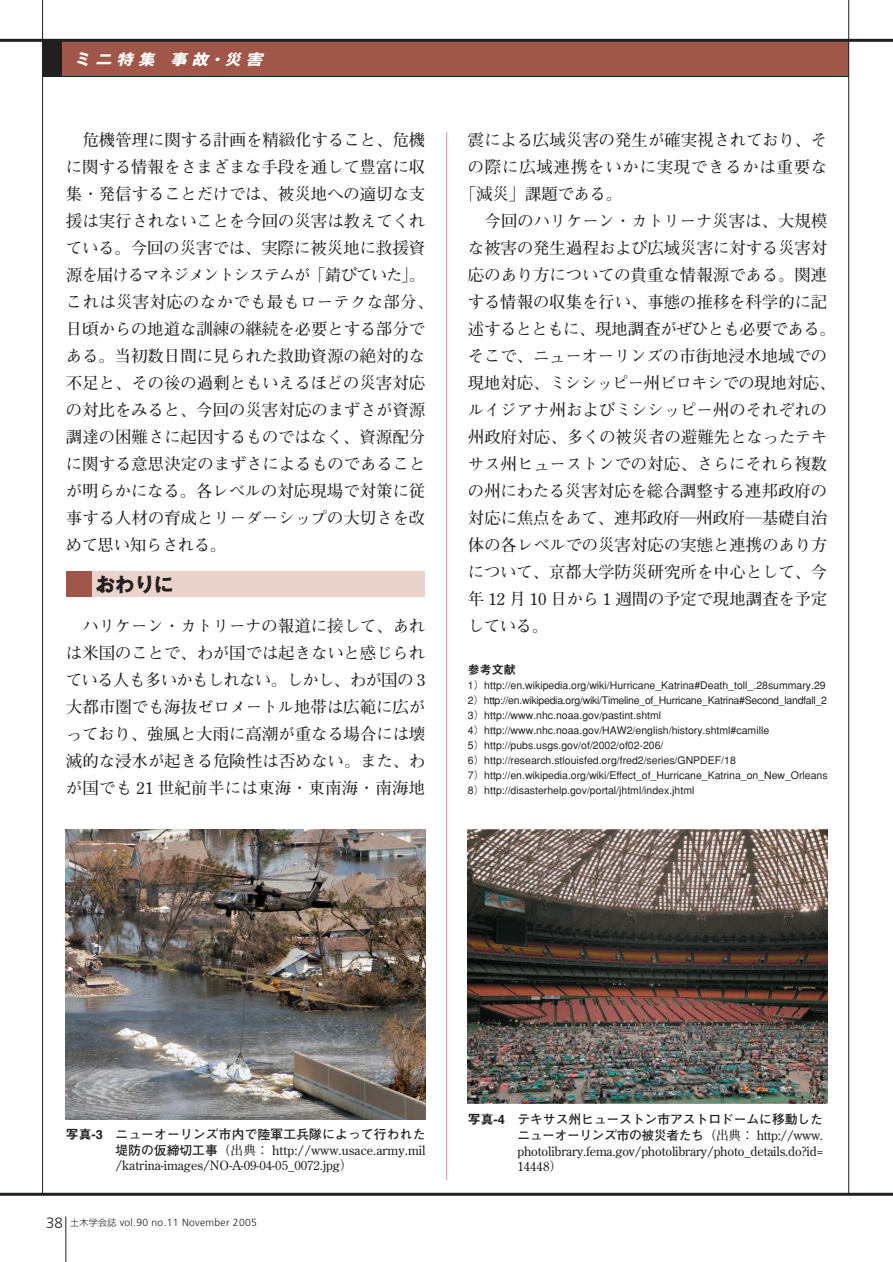
<style>
.page{position:relative;width:893px;height:1262px;background:#fff}
.page>*{position:absolute;margin:0;border:0;box-sizing:border-box;transform-origin:0 0}
.t1{font:700 19.5px "Gothic MB101";color:#231f20}
.t2{font:700 16.5px/27px "Futo Min A101";letter-spacing:-.01em;color:#231f20}
.t3{font:700 16.5px "Futo Min A101";letter-spacing:-.045em;color:#231f20}
.t4{font:700 16.5px "Futo Min A101";letter-spacing:.04em;color:#231f20}
.t5{font:italic 700 15px "Gothic MB101";color:#fff;scale:1.1 1}
.t6{font:700 12.75px/15.8px "Futo Min A101";letter-spacing:-.005em;color:#231f20}
.t7{font:700 12.75px/15.8px "Futo Go B101";color:#231f20;text-align:right}
.t8{font:12px "Midashi Go MB31";color:#231f20}
.t9{font:500 10.5px/15px "Gothic BBB";color:#231f20}
.t10{font:300 10.35px "Frutiger";letter-spacing:.025em;color:#231f20}
.s1{font-family:"Midashi Go MB31";font-weight:400}
.s2{font-family:"Futo Go B101"}
.s3{font-family:"Midashi Go MB31";font-weight:400;color:#fff}
.s4{font-size:15px}
.s5{font-family:"Shin Go";font-size:9px}
.s6{font-family:"Futo Min A101"}
</style>
<div class="page">
<hr style="left:66px;top:1216px;width:1px;height:46px;background:#231f20">
<div style="left:91px;top:571px;width:334px;height:25px;background:#ead3cb"></div>
<div style="left:66px;top:571px;width:25px;height:25px;background:#a1564a"></div>
<img style="left:66px;top:829px;width:359px;height:290px">
<img style="left:468px;top:829px;width:359px;height:274px">
<hr style="left:42px;top:0;width:1px;height:1194px;background:#231f20">
<hr style="left:446px;top:132px;width:1px;height:1048px;background:#cf9f93">
<div style="left:43px;top:40px;width:805px;height:37px;background:#a1564a"></div>
<hr style="left:43px;top:76px;width:805px;height:1px;background:#231f20">
<div style="left:43px;top:40px;width:19px;height:37px;background:#231f20"></div>
<hr style="left:0;top:39px;width:892px;height:3px;background:#231f20">
<hr style="left:848px;top:0;width:1px;height:1194px;background:#231f20">
<hr style="left:0;top:1192px;width:892px;height:3px;background:#231f20">
<p class="t5" style="left:74px;top:54px;width:176px">ミニ特集 事故・災害</p>
<p class="t2" style="left:66px;top:129px;width:369px;text-indent:16px">危機管理に関する計画を精緻化すること、危機に関する情報をさまざまな手段を通して豊富に収集・発信することだけでは、被災地への適切な支援は実行されないことを今回の災害は教えてくれている。今回の災害では、実際に被災地に救援資源を届けるマネジメントシステムが「錆びていた」。これは災害対応のなかでも最もローテクな部分、日頃からの地道な訓練の継続を必要とする部分である。当初数日間に見られた救助資源の絶対的な不足と、その後の過剰ともいえるほどの災害対応の対比をみると、今回の災害対応のまずさが資源調達の困難さに起因するものではなく、資源配分に関する意思決定のまずさによるものであることが明らかになる。各レベルの対応現場で対策に従事する人材の育成とリーダーシップの大切さを改めて思い知らされる。</p>
<p class="t1" style="left:96px;top:577px;width:79px">おわりに</p>
<p class="t2" style="left:66px;top:615px;width:361px;text-align:justify;text-indent:17px">ハリケーン・カトリーナの報道に接して、あれは米国のことで、わが国では起きないと感じられている人も多いかもしれない。しかし、わが国の 3大都市圏でも海抜ゼロメートル地帯は広範に広がっており、強風と大雨に高潮が重なる場合には壊滅的な浸水が起きる危険性は否めない。また、わが国でも 21 世紀前半には東海・東南海・南海地</p>
<p class="t2" style="left:468px;top:129px;width:361px">震による広域災害の発生が確実視されており、そ</p>
<p class="t4" style="left:468px;top:161px;width:361px">の際に広域連携をいかに実現できるかは重要な</p>
<p class="t2" style="left:459px;top:183px;width:164px">「減災」課題である。</p>
<p class="t2" style="left:484px;top:210px;width:344px">今回のハリケーン・カトリーナ災害は、大規模</p>
<p class="t2" style="left:468px;top:237px;width:361px">な被害の発生過程および広域災害に対する災害対</p>
<p class="t2" style="left:468px;top:264px;width:361px">応のあり方についての貴重な情報源である。関連</p>
<p class="t2" style="left:468px;top:291px;width:361px">する情報の収集を行い、事態の推移を科学的に記</p>
<p class="t3" style="left:468px;top:323px;width:369px">述するとともに、現地調査がぜひとも必要である。</p>
<p class="t2" style="left:468px;top:345px;width:361px">そこで、ニューオーリンズの市街地浸水地域での</p>
<p class="t3" style="left:468px;top:377px;width:369px">現地対応、ミシシッピー州ビロキシでの現地対応、</p>
<p class="t2" style="left:468px;top:399px;width:361px">ルイジアナ州およびミシシッピー州のそれぞれの</p>
<p class="t2" style="left:468px;top:426px;width:361px">州政府対応、多くの被災者の避難先となったテキ</p>
<p class="t2" style="left:468px;top:453px;width:361px">サス州ヒューストンでの対応、さらにそれら複数</p>
<p class="t2" style="left:468px;top:480px;width:361px">の州にわたる災害対応を総合調整する連邦政府の</p>
<p class="t2" style="left:468px;top:507px;width:361px">対応に焦点をあて、連邦政府―州政府―基礎自治</p>
<p class="t2" style="left:468px;top:534px;width:361px">体の各レベルでの災害対応の実態と連携のあり方</p>
<p class="t2" style="left:468px;top:561px;width:361px">について、京都大学防災研究所を中心として、今</p>
<p class="t2" style="left:468px;top:588px;width:361px">年 12 月 10 日から 1 週間の予定で現地調査を予定</p>
<p class="t2" style="left:468px;top:615px;width:81px">している。</p>
<p class="t8" style="left:468px;top:665px;width:49px">参考文献</p>
<p class="t9" style="left:468px;top:679px;width:361px">1）http://en.wikipedia.org/wiki/Hurricane_Katrina#Death_toll_.28summary.29<br>2）http://en.wikipedia.org/wiki/Timeline_of_Hurricane_Katrina#Second_landfall_2<br>3）http://www.nhc.noaa.gov/pastint.shtml<br>4）http://www.nhc.noaa.gov/HAW2/english/history.shtml#camille<br>5）http://pubs.usgs.gov/of/2002/of02-206/<br>6）http://research.stlouisfed.org/fred2/series/GNPDEF/18<br>7）http://en.wikipedia.org/wiki/Effect_of_Hurricane_Katrina_on_New_Orleans 8）http://disasterhelp.gov/portal/jhtml/index.jhtml</p>
<p class="t7" style="left:66px;top:1127px;width:361px"><span class="s1">写真-3</span> ニューオーリンズ市内で陸軍工兵隊によって行われた</p>
<p class="t6" style="left:66px;top:1143px;width:361px;text-indent:49px"><span class="s2">堤防の仮締切工事</span>（出典： http://www.usace.army.mil<span class="s3">写真-3</span> /katrina-images/NO-A-09-04-05_0072.jpg）</p>
<p class="t10" style="left:46px;top:1218px;width:212px"><span class="s4">38</span> <span class="s5">土木学会誌</span> vol.90 no.11 November 2005</p>
<p class="t7" style="left:468px;top:1112px;width:356px"><span class="s1">写真-4</span> テキサス州ヒューストン市アストロドームに移動したニューオーリンズ市の被災者たち<span class="s6">（出典： http://www.</span></p>
<p class="t6" style="left:468px;top:1144px;width:356px"><span class="s3">写真-4</span> photolibrary.fema.gov/photolibrary/photo_details.do?id=<span class="s3">写真-4</span> 14448）</p>
</div>
